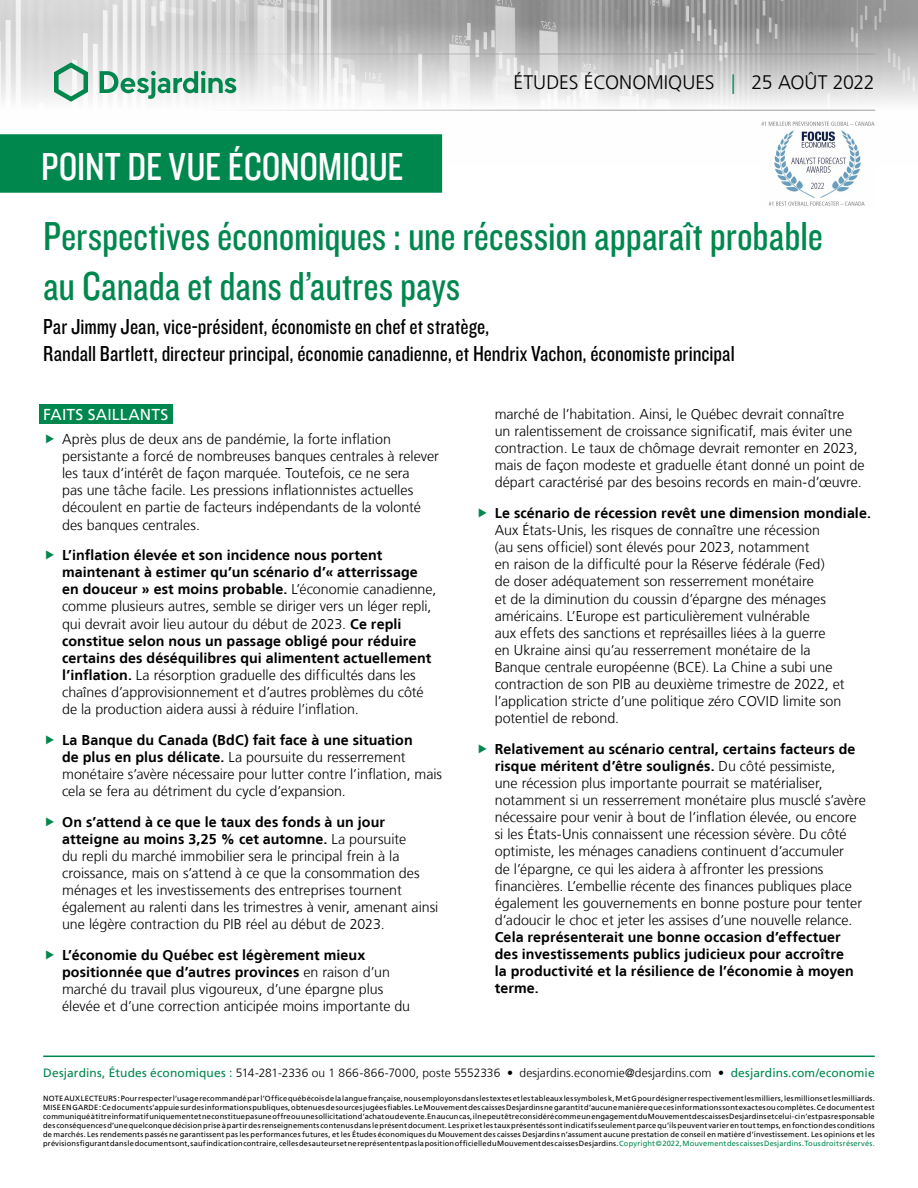
<style>
.page{position:relative;width:918px;height:1188px;background:#fff}
.page>*{position:absolute;margin:0;border:0;box-sizing:border-box;transform-origin:0 0}
.t1{font:42px/50.4px "Knockout 29 Junior Ltweight";color:#00874e}
.t2{font:40.5px "Knockout 29 Junior Ltweight";letter-spacing:-.005em;color:#fff}
.t3{font:22.5px/27px "Knockout 29 Junior Ltweight";color:#000}
.t4{font:300 19.5px "Frutiger LT";color:#000}
.t5{font:15.75px "Frutiger LT";letter-spacing:.01em;color:#fff}
.t6{font:300 14.25px/17.1px "Frutiger LT";color:#000}
.t7{font:700 14.25px/17.1px "Frutiger LT";letter-spacing:.005em;color:#000}
.t8{font:300 12px "Frutiger LT";letter-spacing:.005em;color:#000}
.t9{font:7.5px/9px "Frutiger LT";letter-spacing:.025em;color:#000;text-align:justify}
.s1{color:#00874e}
.s2{font-weight:700}
.s3{font-weight:400;color:#00874e}
</style>
<div class="page">
<img style="left:0;top:0;width:918px;height:164px">
<hr style="left:43px;top:54px;width:832px;height:1px;background:#9d9d9c">
<hr style="left:43px;top:110px;width:832px;height:1px;background:#9d9d9c">
<svg style="left:54px;top:62px;width:34px;height:40px"></svg>
<svg style="left:100px;top:71px;width:136px;height:28px"></svg>
<div style="left:0;top:135px;width:441px;height:57px;background:#00874e"></div>
<div style="left:0;top:134px;width:442px;height:59px;border:2px solid #00874e"></div>
<hr style="left:43px;top:1056px;width:832px;height:1px;background:#00874e">
<div style="left:39px;top:404px;width:133px;height:20px;background:#00874e"></div>
<img style="left:761px;top:121px;width:114px;height:85px">
<h2 class="t2" style="left:41px;top:140px;width:364px">POINT DE VUE ÉCONOMIQUE</h2>
<h3 class="t4" style="left:513px;top:72px;width:363px">ÉTUDES ÉCONOMIQUES <span class="s1">|</span> 25 AOÛT 2022</h3>
<h1 class="t1" style="left:43px;top:209px;width:781px">Perspectives économiques : une récession apparaît probable au Canada et dans d’autres pays</h1>
<h3 class="t3" style="left:43px;top:312px;width:693px">Par Jimmy Jean, vice-président, économiste en chef et stratège,<br>Randall Bartlett, directeur principal, économie canadienne, et Hendrix Vachon, économiste principal</h3>
<p class="t5" style="left:43px;top:405px;width:127px">FAITS SAILLANTS</p>
<p class="t6" style="left:62px;top:431px;width:378px">Après plus de deux ans de pandémie, la forte inflation persistante a forcé de nombreuses banques centrales à relever les taux d’intérêt de façon marquée. Toutefois, ce ne sera<br>pas une tâche facile. Les pressions inflationnistes actuelles découlent en partie de facteurs indépendants de la volonté des banques centrales.</p>
<p class="t6" style="left:62px;top:547px;width:376px"><span class="s2">L’inflation élevée et son incidence nous portent maintenant à estimer qu’un scénario d’« atterrissage en douceur » est moins probable.</span> L’économie canadienne, comme plusieurs autres, semble se diriger vers un léger repli, qui devrait avoir lieu autour du début de 2023. <span class="s2">Ce repli constitue selon nous un passage obligé pour réduire certains des déséquilibres qui alimentent actuellement l’inflation.</span> La résorption graduelle des difficultés dans les chaînes d’approvisionnement et d’autres problèmes du côté de la production aidera aussi à réduire l’inflation.</p>
<p class="t6" style="left:62px;top:731px;width:382px"><span class="s2">La Banque du Canada (BdC) fait face à une situation<br>de plus en plus délicate.</span> La poursuite du resserrement monétaire s’avère nécessaire pour lutter contre l’inflation, mais cela se fera au détriment du cycle d’expansion.</p>
<p class="t6" style="left:62px;top:813px;width:378px"><span class="s2">On s’attend à ce que le taux des fonds à un jour atteigne au moins 3,25 % cet automne.</span> La poursuite<br>du repli du marché immobilier sera le principal frein à la croissance, mais on s’attend à ce que la consommation des ménages et les investissements des entreprises tournent également au ralenti dans les trimestres à venir, amenant ainsi une légère contraction du PIB réel au début de 2023.</p>
<p class="t6" style="left:62px;top:946px;width:350px"><span class="s2">L’économie du Québec est légèrement mieux positionnée que d’autres provinces</span> en raison d’un marché du travail plus vigoureux, d’une épargne plus élevée et d’une correction anticipée moins importante du</p>
<p class="t6" style="left:495px;top:406px;width:371px">marché de l’habitation. Ainsi, le Québec devrait connaître<br>un ralentissement de croissance significatif, mais éviter une contraction. Le taux de chômage devrait remonter en 2023, mais de façon modeste et graduelle étant donné un point de départ caractérisé par des besoins records en main-d’œuvre.</p>
<p class="t7" style="left:495px;top:505px;width:378px">Le scénario de récession revêt une dimension mondiale.</p>
<p class="t6" style="left:495px;top:522px;width:351px">Aux États‑Unis, les risques de connaître une récession<br>(au sens officiel) sont élevés pour 2023, notamment<br>en raison de la difficulté pour la Réserve fédérale (Fed)<br>de doser adéquatement son resserrement monétaire<br>et de la diminution du coussin d’épargne des ménages américains. L’Europe est particulièrement vulnérable<br>aux effets des sanctions et représailles liées à la guerre<br>en Ukraine ainsi qu’au resserrement monétaire de la Banque centrale européenne (BCE). La Chine a subi une contraction de son PIB au deuxième trimestre de 2022, et l’application stricte d’une politique zéro COVID limite son potentiel de rebond.</p>
<p class="t6" style="left:495px;top:741px;width:373px"><span class="s2">Relativement au scénario central, certains facteurs de risque méritent d’être soulignés.</span> Du côté pessimiste,<br>une récession plus importante pourrait se matérialiser, notamment si un resserrement monétaire plus musclé s’avère nécessaire pour venir à bout de l’inflation élevée, ou encore si les États‑Unis connaissent une récession sévère. Du côté optimiste, les ménages canadiens continuent d’accumuler<br>de l’épargne, ce qui les aidera à affronter les pressions financières. L’embellie récente des finances publiques place également les gouvernements en bonne posture pour tenter d’adoucir le choc et jeter les assises d’une nouvelle relance.</p>
<p class="t7" style="left:495px;top:929px;width:361px">Cela représenterait une bonne occasion d’effectuer des investissements publics judicieux pour accroître la productivité et la résilience de l’économie à moyen terme.</p>
<p class="t8" style="left:43px;top:1066px;width:833px"><span class="s3">Desjardins, Études économiques :</span> 514‑281‑2336 ou 1 866‑866‑7000, poste 5552336 • desjardins.economie@desjardins.com • <span class="s3">desjardins.com/economie</span></p>
<p class="t9" style="left:43px;top:1094px;width:833px">NOTE AUX LECTEURS: Pour respecter l’usage recommandé par l’Office québécois de la langue française, nous employons dans les textes et les tableaux les symboles k, M et G pour désigner respectivement les milliers, les millions et les milliards.<br>MISE EN GARDE: Ce document s’appuie sur des informations publiques, obtenues de sources jugées fiables. Le Mouvement des caisses Desjardins ne garantit d’aucune manière que ces informations sont exactes ou complètes. Ce document est communiqué à titre informatif uniquement et ne constitue pas une offre ou une sollicitation d’achat ou de vente. En aucun cas, il ne peut être considéré comme un engagement du Mouvement des caisses Desjardins et celui-ci n’est pas responsable des conséquences d’une quelconque décision prise à partir des renseignements contenus dans le présent document. Les prix et les taux présentés sont indicatifs seulement parce qu’ils peuvent varier en tout temps, en fonction des conditions de marchés. Les rendements passés ne garantissent pas les performances futures, et les Études économiques du Mouvement des caisses Desjardins n’assument aucune prestation de conseil en matière d’investissement. Les opinions et les prévisions figurant dans le document sont, sauf indication contraire, celles des auteurs et ne représentent pas la position officielle du Mouvement des caisses Desjardins. <span class="s1">Copyright©2022, Mouvement des caisses Desjardins. Tous droits réservés.</span></p>
</div>
